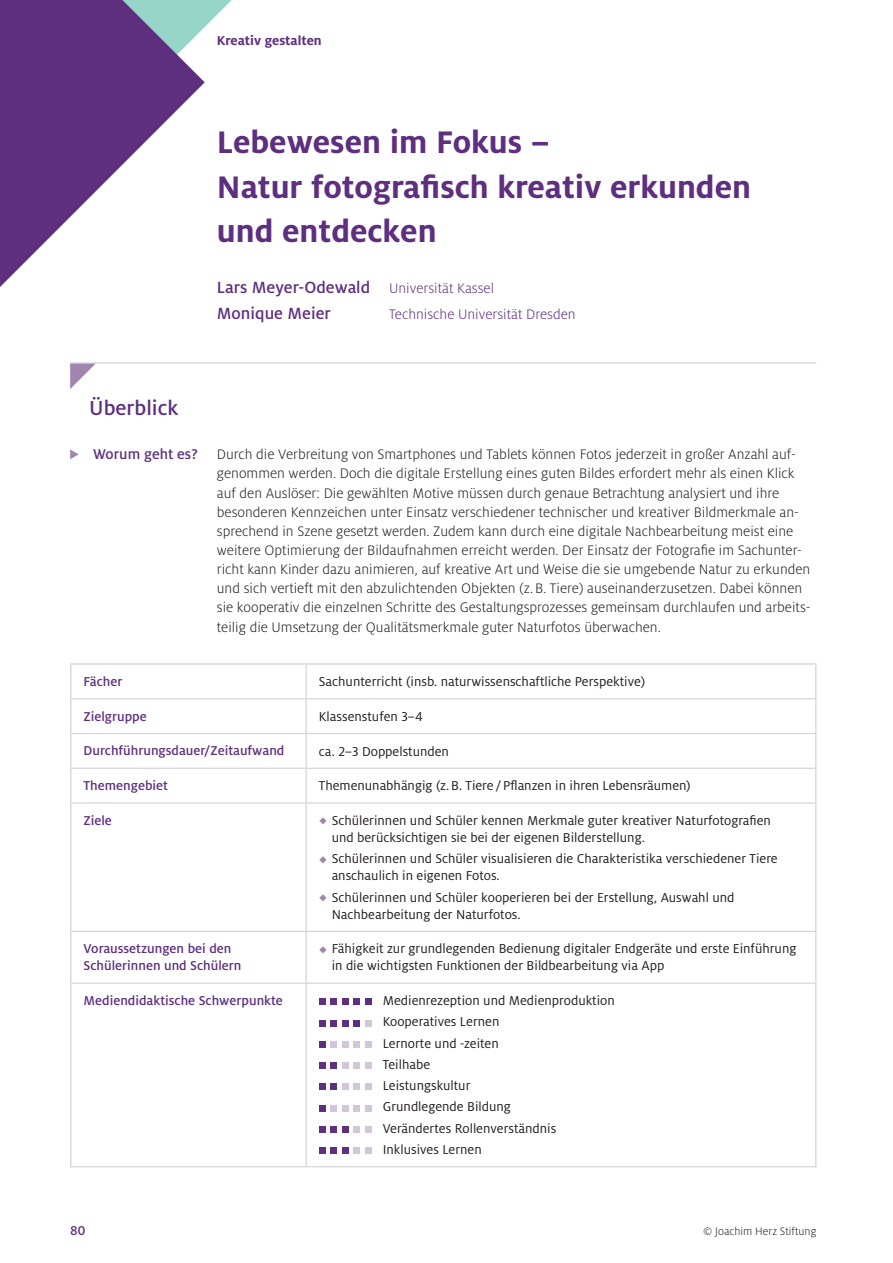
<style>
.page{position:relative;width:893px;height:1263px;background:#fff}
.page>*{position:absolute;margin:0;border:0;box-sizing:border-box;transform-origin:0 0}
.t1{font:700 34.5px/44.7px "Milo OT";color:#5e2f7e}
.t2{font:500 22.5px "Milo OT";color:#5e2f7e}
.t3{font:500 18px/25.5px "Milo OT";color:#5e2f7e}
.t4{font:500 15.75px "Milo OT";color:#5e2f7e}
.t5{font:300 15.3px/19.2px "Milo OT";color:#231f20}
.t6{font:300 15.3px "Milo OT";color:#5e2f7e}
.t7{font:14.25px/21.3px "Milo OT";color:#231f20}
.t8{font:500 14.25px/17px "Milo OT";color:#5e2f7e}
.t9{font:700 14.25px "Milo OT";color:#5e2f7e}
.t10{font:300 12px "Milo OT";color:#231f20}
.s1{font-weight:300;font-size:15.3px}
</style>
<div class="page">
<svg style="left:205px;top:0;width:27px;height:27px"></svg>
<svg style="left:0;top:0;width:205px;height:287px;fill:#5e2f7e"></svg>
<svg style="left:70px;top:449px;width:9px;height:10px"></svg>
<hr style="left:70px;top:362px;width:746px;height:2px;background:#d1d3d4">
<svg style="left:70px;top:364px;width:25px;height:25px"></svg>
<svg style="left:71px;top:665px;width:744px;height:501px"></svg>
<hr style="left:70px;top:663px;width:236px;height:2px;background:#d1d3d4">
<hr style="left:306px;top:663px;width:64px;height:2px;background:#d1d3d4">
<hr style="left:370px;top:663px;width:446px;height:2px;background:#d1d3d4">
<hr style="left:70px;top:698px;width:236px;height:1px;background:#d1d3d4">
<hr style="left:306px;top:698px;width:64px;height:1px;background:#d1d3d4">
<hr style="left:370px;top:698px;width:446px;height:1px;background:#d1d3d4">
<hr style="left:70px;top:733px;width:236px;height:1px;background:#d1d3d4">
<hr style="left:306px;top:733px;width:64px;height:1px;background:#d1d3d4">
<hr style="left:370px;top:733px;width:446px;height:1px;background:#d1d3d4">
<hr style="left:70px;top:768px;width:236px;height:1px;background:#d1d3d4">
<hr style="left:306px;top:768px;width:64px;height:1px;background:#d1d3d4">
<hr style="left:370px;top:768px;width:446px;height:1px;background:#d1d3d4">
<hr style="left:70px;top:802px;width:236px;height:2px;background:#d1d3d4">
<hr style="left:306px;top:802px;width:64px;height:2px;background:#d1d3d4">
<hr style="left:370px;top:802px;width:446px;height:2px;background:#d1d3d4">
<hr style="left:70px;top:931px;width:236px;height:1px;background:#d1d3d4">
<hr style="left:306px;top:931px;width:64px;height:1px;background:#d1d3d4">
<hr style="left:370px;top:931px;width:446px;height:1px;background:#d1d3d4">
<hr style="left:815px;top:665px;width:1px;height:33px;background:#d1d3d4">
<hr style="left:815px;top:699px;width:1px;height:34px;background:#d1d3d4">
<hr style="left:815px;top:734px;width:1px;height:34px;background:#d1d3d4">
<hr style="left:815px;top:769px;width:1px;height:33px;background:#d1d3d4">
<hr style="left:815px;top:804px;width:1px;height:127px;background:#d1d3d4">
<hr style="left:815px;top:932px;width:1px;height:50px;background:#d1d3d4">
<hr style="left:815px;top:984px;width:1px;height:182px;background:#d1d3d4">
<hr style="left:306px;top:982px;width:64px;height:2px;background:#d1d3d4">
<hr style="left:370px;top:982px;width:446px;height:2px;background:#d1d3d4">
<hr style="left:306px;top:1166px;width:64px;height:1px;background:#d1d3d4">
<hr style="left:370px;top:1166px;width:446px;height:1px;background:#d1d3d4">
<hr style="left:70px;top:665px;width:1px;height:33px;background:#d1d3d4">
<hr style="left:306px;top:665px;width:1px;height:33px;background:#d1d3d4">
<hr style="left:70px;top:699px;width:1px;height:34px;background:#d1d3d4">
<hr style="left:306px;top:699px;width:1px;height:34px;background:#d1d3d4">
<hr style="left:70px;top:734px;width:1px;height:34px;background:#d1d3d4">
<hr style="left:306px;top:734px;width:1px;height:34px;background:#d1d3d4">
<hr style="left:70px;top:769px;width:1px;height:33px;background:#d1d3d4">
<hr style="left:306px;top:769px;width:1px;height:33px;background:#d1d3d4">
<hr style="left:70px;top:804px;width:1px;height:127px;background:#d1d3d4">
<hr style="left:306px;top:804px;width:1px;height:127px;background:#d1d3d4">
<hr style="left:70px;top:932px;width:1px;height:50px;background:#d1d3d4">
<hr style="left:306px;top:932px;width:1px;height:50px;background:#d1d3d4">
<hr style="left:70px;top:982px;width:236px;height:2px;background:#d1d3d4">
<hr style="left:70px;top:984px;width:1px;height:182px;background:#d1d3d4">
<hr style="left:306px;top:984px;width:1px;height:182px;background:#d1d3d4">
<hr style="left:70px;top:1166px;width:236px;height:1px;background:#d1d3d4">
<svg style="left:319px;top:999px;width:6px;height:6px"></svg>
<div style="left:330px;top:999px;width:7px;height:6px;background:#5e2f7e"></div>
<div style="left:353px;top:999px;width:7px;height:6px;background:#5e2f7e"></div>
<svg style="left:342px;top:999px;width:6px;height:6px"></svg>
<svg style="left:365px;top:999px;width:6px;height:6px"></svg>
<svg style="left:319px;top:1020px;width:6px;height:6px"></svg>
<div style="left:330px;top:1020px;width:7px;height:6px;background:#5e2f7e"></div>
<div style="left:353px;top:1020px;width:7px;height:6px;background:#5e2f7e"></div>
<svg style="left:342px;top:1020px;width:6px;height:6px"></svg>
<svg style="left:365px;top:1020px;width:6px;height:6px"></svg>
<div style="left:319px;top:1041px;width:6px;height:7px;background:#5e2f7e"></div>
<div style="left:330px;top:1041px;width:7px;height:7px;background:#d2c7da"></div>
<div style="left:353px;top:1041px;width:7px;height:7px;background:#d2c7da"></div>
<div style="left:342px;top:1041px;width:6px;height:7px;background:#d2c7da"></div>
<div style="left:365px;top:1041px;width:6px;height:7px;background:#d2c7da"></div>
<div style="left:319px;top:1062px;width:6px;height:7px;background:#5e2f7e"></div>
<div style="left:330px;top:1062px;width:7px;height:7px;background:#5e2f7e"></div>
<div style="left:353px;top:1062px;width:7px;height:7px;background:#d2c7da"></div>
<div style="left:342px;top:1062px;width:6px;height:7px;background:#d2c7da"></div>
<div style="left:365px;top:1062px;width:6px;height:7px;background:#d2c7da"></div>
<svg style="left:319px;top:1084px;width:6px;height:6px"></svg>
<div style="left:330px;top:1084px;width:7px;height:6px;background:#5e2f7e"></div>
<div style="left:353px;top:1084px;width:7px;height:6px;background:#d2c7da"></div>
<svg style="left:342px;top:1084px;width:6px;height:6px"></svg>
<svg style="left:365px;top:1084px;width:6px;height:6px"></svg>
<svg style="left:319px;top:1105px;width:6px;height:6px"></svg>
<div style="left:330px;top:1105px;width:7px;height:6px;background:#d2c7da"></div>
<div style="left:353px;top:1105px;width:7px;height:6px;background:#d2c7da"></div>
<svg style="left:342px;top:1105px;width:6px;height:6px"></svg>
<svg style="left:365px;top:1105px;width:6px;height:6px"></svg>
<div style="left:319px;top:1126px;width:6px;height:7px;background:#5e2f7e"></div>
<div style="left:330px;top:1126px;width:7px;height:7px;background:#5e2f7e"></div>
<div style="left:353px;top:1126px;width:7px;height:7px;background:#d2c7da"></div>
<div style="left:342px;top:1126px;width:6px;height:7px;background:#5e2f7e"></div>
<div style="left:365px;top:1126px;width:6px;height:7px;background:#d2c7da"></div>
<div style="left:319px;top:1147px;width:6px;height:7px;background:#5e2f7e"></div>
<div style="left:330px;top:1147px;width:7px;height:7px;background:#5e2f7e"></div>
<div style="left:353px;top:1147px;width:7px;height:7px;background:#d2c7da"></div>
<div style="left:342px;top:1147px;width:6px;height:7px;background:#5e2f7e"></div>
<div style="left:365px;top:1147px;width:6px;height:7px;background:#d2c7da"></div>
<svg style="left:320px;top:817px;width:16px;height:8px"></svg>
<svg style="left:320px;top:856px;width:16px;height:7px"></svg>
<svg style="left:320px;top:894px;width:16px;height:8px"></svg>
<svg style="left:320px;top:946px;width:16px;height:7px"></svg>
<p class="t9" style="left:217px;top:32px;width:106px">Kreativ gestalten</p>
<h1 class="t1" style="left:217px;top:120px;width:536px">Lebewesen im Fokus –<br>Natur fotografisch kreativ erkunden und entdecken</h1>
<p class="t3" style="left:217px;top:275px;width:279px">Lars Meyer-Odewald <span class="s1">Universität Kassel<br></span>Monique Meier</p>
<p class="t6" style="left:389px;top:306px;width:188px">Technische Universität Dresden</p>
<h2 class="t2" style="left:89px;top:395px;width:90px">Überblick</h2>
<p class="t4" style="left:93px;top:446px;width:106px">Worum geht es?</p>
<p class="t5" style="left:217px;top:445px;width:595px">Durch die Verbreitung von Smartphones und Tablets können Fotos jederzeit in großer Anzahl auf&shy;genommen werden. Doch die digitale Erstellung eines guten Bildes erfordert mehr als einen Klick auf den Auslöser: Die gewählten Motive müssen durch genaue Betrachtung analysiert und ihre besonderen Kennzeichen unter Einsatz verschiedener technischer und kreativer Bildmerkmale an&shy;sprechend in Szene gesetzt werden. Zudem kann durch eine digitale Nachbearbeitung meist eine weitere Optimierung der Bildaufnahmen erreicht werden. Der Einsatz der Fotografie im Sachunter&shy;richt kann Kinder dazu animieren, auf kreative Art und Weise die sie umgebende Natur zu erkunden und sich vertieft mit den abzulichtenden Objekten (z.B. Tiere) auseinanderzusetzen. Dabei können sie kooperativ die einzelnen Schritte des Gestaltungsprozesses gemeinsam durchlaufen und arbeits&shy;teilig die Umsetzung der Qualitätsmerkmale guter Naturfotos überwachen.</p>
<p class="t8" style="left:84px;top:673px;width:40px">Fächer</p>
<p class="t7" style="left:319px;top:671px;width:328px">Sachunterricht (insb. naturwissenschaftliche Perspektive)</p>
<p class="t8" style="left:84px;top:708px;width:65px">Zielgruppe</p>
<p class="t7" style="left:319px;top:706px;width:106px">Klassenstufen 3–4</p>
<p class="t8" style="left:84px;top:742px;width:202px">Durchführungsdauer/Zeitaufwand</p>
<p class="t7" style="left:319px;top:740px;width:132px">ca. 2–3 Doppelstunden</p>
<p class="t8" style="left:84px;top:777px;width:86px">Themengebiet</p>
<p class="t7" style="left:319px;top:775px;width:373px">Themenunabhängig (z.B. Tiere /Pflanzen in ihren Lebensräumen)</p>
<p class="t8" style="left:84px;top:812px;width:30px">Ziele</p>
<p class="t7" style="left:332px;top:812px;width:441px;line-height:17px">Schülerinnen und Schüler kennen Merkmale guter kreativer Naturfotografien und berücksichtigen sie bei der eigenen Bilderstellung.</p>
<p class="t7" style="left:332px;top:850px;width:448px;line-height:17px">Schülerinnen und Schüler visualisieren die Charakteristika verschiedener Tiere anschaulich in eigenen Fotos.</p>
<p class="t7" style="left:332px;top:889px;width:404px;line-height:17px">Schülerinnen und Schüler kooperieren bei der Erstellung, Auswahl und<br>Nachbearbeitung der Naturfotos.</p>
<p class="t8" style="left:84px;top:940px;width:159px">Voraussetzungen bei den<br>Schülerinnen und Schülern</p>
<p class="t7" style="left:332px;top:940px;width:466px;line-height:17px">Fähigkeit zur grundlegenden Bedienung digitaler Endgeräte und erste Einführung in die wichtigsten Funktionen der Bildbearbeitung via App</p>
<p class="t8" style="left:84px;top:992px;width:201px">Mediendidaktische Schwerpunkte</p>
<p class="t7" style="left:383px;top:990px;width:234px">Medienrezeption und Medienproduktion<br>Kooperatives Lernen<br>Lernorte und -zeiten<br>Teilhabe<br>Leistungskultur<br>Grundlegende Bildung<br>Verändertes Rollenverständnis<br>Inklusives Lernen</p>
<p class="t8" style="left:70px;top:1222px;width:17px">80</p>
<p class="t10" style="left:703px;top:1225px;width:115px">© Joachim Herz Stiftung</p>
</div>
